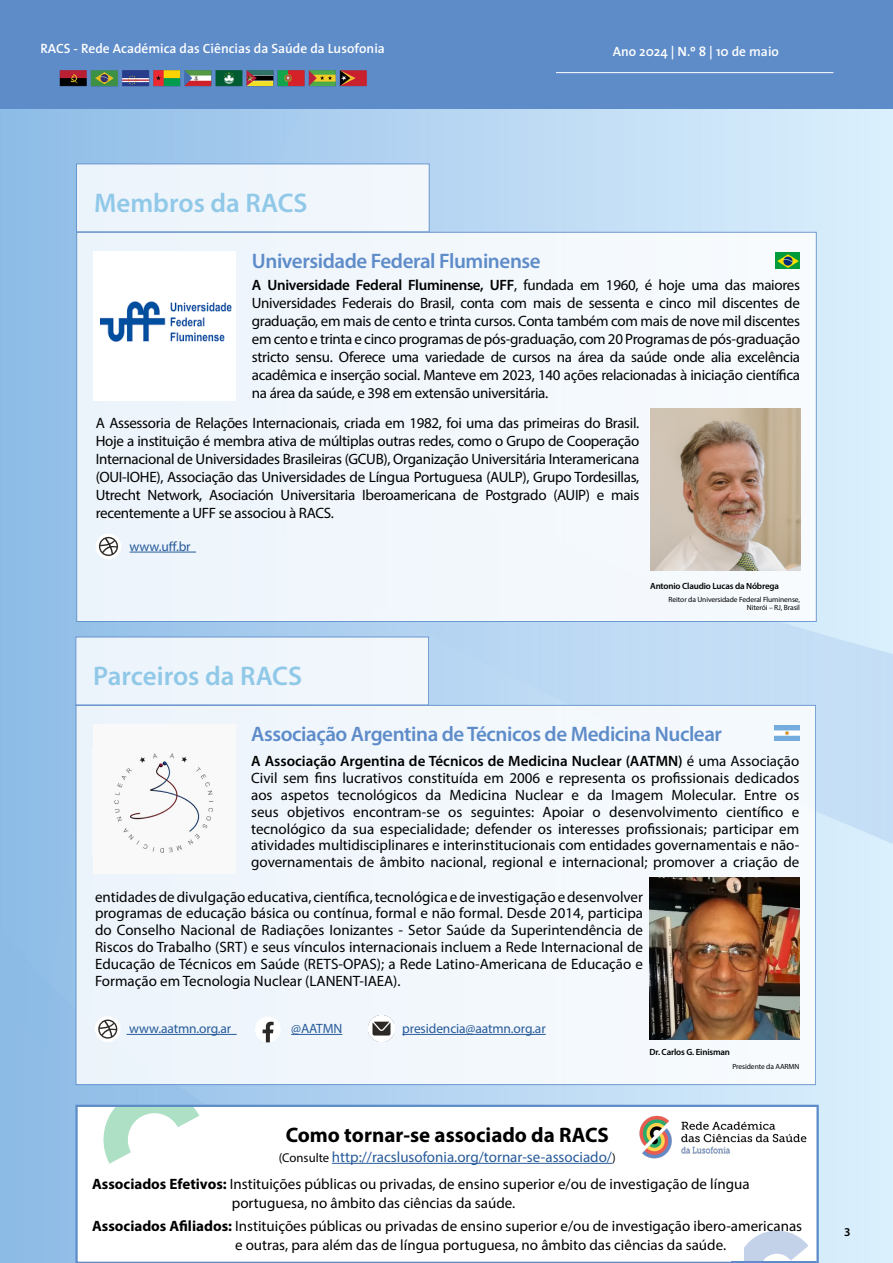
<style>
.page{position:relative;width:893px;height:1263px;background:#fff}
.page>*{position:absolute;margin:0;border:0;box-sizing:border-box;transform-origin:0 0}
.t1{font:600 27px "Myriad Pro";color:#90c8e8}
.t2{font:600 21px "Myriad Pro";letter-spacing:-.02em;color:#5e8cc9}
.t3{font:700 21px "Myriad Pro";color:#000}
.t4{font:15px/16.8px "Myriad Pro";color:#000;text-align:justify}
.t5{font:600 13.5px "The Sans";color:#fff}
.t6{font:13.5px "Myriad Pro";letter-spacing:-.01em;color:#275b9b}
.t7{font:600 12px "Myriad Pro";color:#000}
.t8{font:600 9px "Myriad Pro";letter-spacing:-.02em;color:#000}
.t9{font:7.5px/8.2px "Myriad Pro";letter-spacing:-.01em;color:#000;text-align:right}
.s1{font-weight:600}
.s2{font-size:12.75px}
.s3{color:#275b9b}
.s4{font-weight:700}
</style>
<div class="page">
<img style="left:0;top:108px;width:893px;height:1155px">
<div style="left:0;top:0;width:893px;height:108px;background:#5e8cc9"></div>
<img style="left:59px;top:70px;width:308px;height:17px">
<hr style="left:556px;top:72px;width:277px;height:1px;background:#fff">
<svg style="left:75px;top:1105px;width:744px;height:158px"></svg>
<hr style="left:332px;top:1163px;width:280px;height:1px;background:#275b9b">
<svg style="left:103px;top:1107px;width:96px;height:57px"></svg>
<hr style="left:732px;top:1262px;width:84px;height:1px;background:#5e8bc8">
<svg style="left:744px;top:1206px;width:76px;height:57px"></svg>
<img style="left:633px;top:1108px;width:180px;height:57px">
<div style="left:76px;top:637px;width:353px;height:68px;background:#eff5fb"></div>
<div style="left:76px;top:705px;width:740px;height:380px;background:#f2f7fc;border:1px solid #5d8cc9"></div>
<hr style="left:127px;top:1034px;width:110px;height:1px;background:#275b9b">
<hr style="left:291px;top:1034px;width:51px;height:1px;background:#275b9b">
<hr style="left:402px;top:1034px;width:144px;height:1px;background:#275b9b">
<div style="left:93px;top:725px;width:142px;height:149px;background:#f9f9f9"></div>
<img style="left:114px;top:753px;width:100px;height:100px">
<img style="left:775px;top:725px;width:24px;height:16px">
<div style="left:95px;top:1016px;width:26px;height:26px;background:#fff;border-radius:50%"></div>
<svg style="left:98px;top:1019px;width:19px;height:20px"></svg>
<svg style="left:255px;top:1017px;width:25px;height:25px"></svg>
<div style="left:76px;top:164px;width:353px;height:68px;background:#eff5fb;border:1px solid #5d8cc9"></div>
<div style="left:77px;top:232px;width:739px;height:390px;background:#f2f7fc;border:1px solid #5d8cc9"></div>
<hr style="left:130px;top:552px;width:66px;height:1px;background:#275b9b">
<div style="left:94px;top:252px;width:142px;height:149px;background:#fff"></div>
<img style="left:100px;top:301px;width:132px;height:41px">
<img style="left:650px;top:408px;width:150px;height:162px">
<div style="left:96px;top:533px;width:25px;height:26px;background:#fff;border-radius:50%"></div>
<svg style="left:99px;top:537px;width:19px;height:19px"></svg>
<img style="left:649px;top:877px;width:150px;height:163px">
<img style="left:368px;top:1015px;width:26px;height:26px">
<img style="left:776px;top:252px;width:23px;height:17px">
<p class="t5" style="left:40px;top:37px;width:346px">RACS - Rede Académica das Ciências da Saúde da Lusofonia</p>
<p class="t5" style="left:613px;top:41px;width:168px">Ano 2024 | N.º 8 | 10 de maio</p>
<h1 class="t1" style="left:94px;top:185px;width:215px">Membros da RACS</h1>
<h2 class="t2" style="left:252px;top:247px;width:290px">Universidade Federal Fluminense</h2>
<p class="t4" style="left:252px;top:276px;width:550px;line-height:18px"><span class="s1">A Universidade Federal Fluminense, UFF</span>, fundada em 1960, é hoje uma das maiores Universidades Federais do Brasil, conta com mais de sessenta e cinco mil discentes de graduação, em mais de cento e trinta cursos. Conta também com mais de nove mil discentes em cento e trinta e cinco programas de pós-graduação, com 20 Programas de pós-graduação stricto sensu. Oferece uma variedade de cursos na área da saúde onde alia excelência acadêmica e inserção social. Manteve em 2023, 140 ações relacionadas à iniciação científica na área da saúde, e 398 em extensão universitária.</p>
<p class="t4" style="left:96px;top:414px;width:545px;line-height:18px">A Assessoria de Relações Internacionais, criada em 1982, foi uma das primeiras do Brasil.<br>Hoje a instituição é membra ativa de múltiplas outras redes, como o Grupo de Cooperação Internacional de Universidades Brasileiras (GCUB), Organização Universitária Interamericana (OUI-IOHE), Associação das Universidades de Língua Portuguesa (AULP), Grupo Tordesillas, Utrecht Network, Asociación Universitaria Iberoamericana de Postgrado (AUIP) e mais recentemente a UFF se associou à RACS.</p>
<p class="t6" style="left:130px;top:538px;width:63px">www.uff.br</p>
<p class="t8" style="left:650px;top:580px;width:130px">Antonio Claudio Lucas da Nóbrega</p>
<p class="t9" style="left:669px;top:595px;width:133px">Reitor da Universidade Federal Fluminense,<br>Niterói – RJ, Brasil</p>
<h1 class="t1" style="left:93px;top:658px;width:210px">Parceiros da RACS</h1>
<h2 class="t2" style="left:251px;top:721px;width:472px">Associação Argentina de Técnicos de Medicina Nuclear</h2>
<p class="t4" style="left:251px;top:753px;width:550px"><span class="s1">A Associação Argentina de Técnicos de Medicina Nuclear (AATMN)</span> é uma Associação Civil sem fins lucrativos constituída em 2006 e representa os profissionais dedicados aos aspetos tecnológicos da Medicina Nuclear e da Imagem Molecular. Entre os seus objetivos encontram-se os seguintes: Apoiar o desenvolvimento científico e tecnológico da sua especialidade; defender os interesses profissionais; participar em atividades multidisciplinares e interinstitucionais com entidades governamentais e não&shy;governamentais de âmbito nacional, regional e internacional; promover a criação de</p>
<p class="t4" style="left:95px;top:888px;width:550px">entidades de divulgação educativa, científica, tecnológica e de investigação e desenvolver programas de educação básica ou contínua, formal e não formal. Desde 2014, participa do Conselho Nacional de Radiações Ionizantes - Setor Saúde da Superintendência de Riscos do Trabalho (SRT) e seus vínculos internacionais incluem a Rede Internacional de Educação de Técnicos em Saúde (RETS-OPAS); a Rede Latino-Americana de Educação e Formação em Tecnologia Nuclear (LANENT-IAEA).</p>
<p class="t6" style="left:129px;top:1020px;width:104px">www.aatmn.org.ar</p>
<p class="t6" style="left:291px;top:1020px;width:53px">@AATMN</p>
<p class="t6" style="left:402px;top:1020px;width:145px">presidencia@aatmn.org.ar</p>
<p class="t8" style="left:649px;top:1046px;width:82px">Dr. Carlos G. Einisman</p>
<p class="t9" style="left:732px;top:1062px;width:68px">Presidente da AARMN</p>
<h2 class="t3" style="left:286px;top:1121px;width:325px">Como tornar-se associado da RACS</h2>
<p class="t4" style="left:92px;top:1143px;width:659px;line-height:27.3px;text-indent:187px"><span class="s2">(Consulte</span> <span class="s3">http://racslusofonia.org/tornar-se-associado/</span><span class="s2">)<br></span><span class="s4">Associados Efetivos:</span> Instituições públicas ou privadas, de ensino superior e/ou de investigação de língua</p>
<p class="t4" style="left:92px;top:1191px;width:712px;line-height:23px;text-indent:140px">portuguesa, no âmbito das ciências da saúde.<br><span class="s4">Associados Afiliados:</span> Instituições públicas ou privadas de ensino superior e/ou de investigação ibero-americanas</p>
<p class="t4" style="left:235px;top:1236px;width:493px">e outras, para além das de língua portuguesa, no âmbito das ciências da saúde.</p>
<p class="t7" style="left:844px;top:1224px;width:8px">3</p>
</div>
